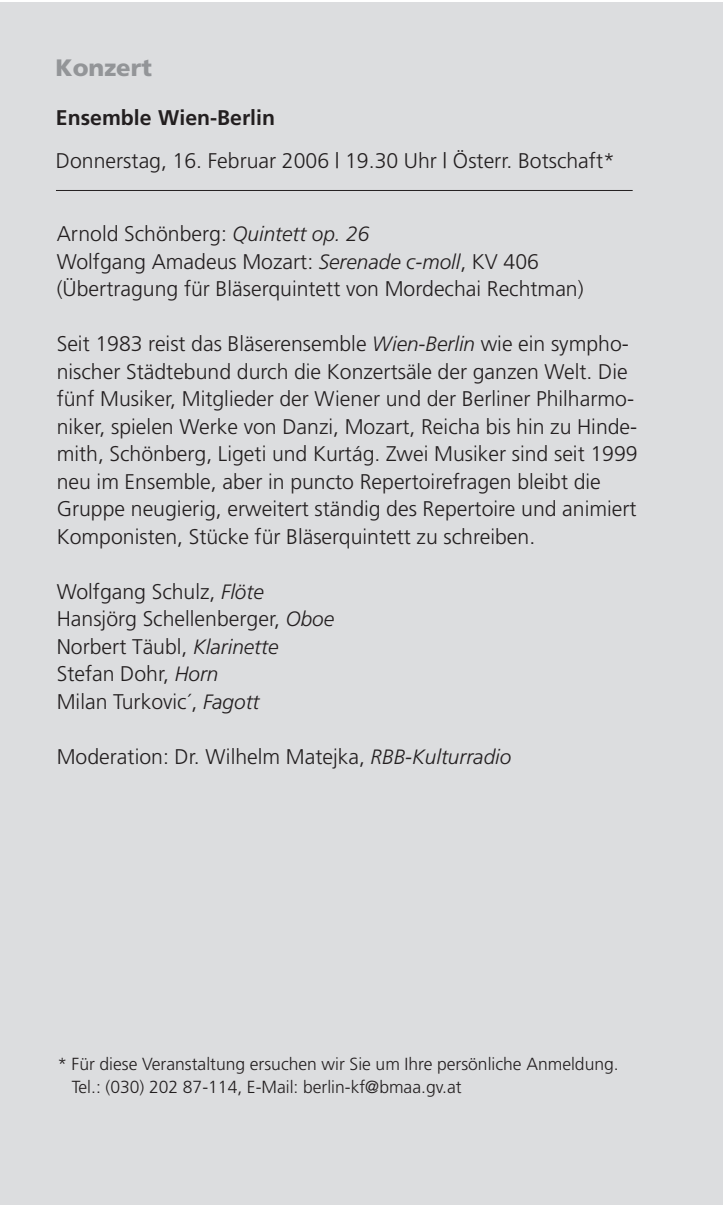
<style>
.page{position:relative;width:723px;height:1205px;background:#fff}
.page>*{position:absolute;margin:0;border:0;box-sizing:border-box;transform-origin:0 0}
.t1{font:900 23.75px "Frutiger";color:#939598}
.t2{font:300 21.25px/27.5px "Frutiger";color:#231f20}
.t3{font:700 21.25px "Frutiger";color:#231f20}
.t4{font:300 17.5px/22.5px "Frutiger";color:#231f20}
.s1{font-style:italic;font-size:20.75px}
</style>
<div class="page">
<div style="left:0;top:2px;width:722px;height:1203px;background:#dcdddf"></div>
<hr style="left:56px;top:190px;width:576px;height:1px;background:#231f20">
<p class="t1" style="left:56px;top:58px;width:98px">Konzert</p>
<p class="t3" style="left:56px;top:109px;width:221px">Ensemble Wien-Berlin</p>
<p class="t2" style="left:56px;top:148px;width:560px">Donnerstag, 16. Februar 2006 | 19.30 Uhr | Österr. Botschaft*</p>
<p class="t2" style="left:57px;top:222px;width:528px">Arnold Schönberg: <span class="s1">Quintett op. 26<br></span>Wolfgang Amadeus Mozart: <span class="s1">Serenade c-moll</span>, KV 406 (Übertragung für Bläserquintett von Mordechai Rechtman)</p>
<p class="t2" style="left:57px;top:332px;width:582px">Seit 1983 reist das Bläserensemble <span class="s1">Wien-Berlin</span> wie ein sympho&shy;nischer Städtebund durch die Konzertsäle der ganzen Welt. Die fünf Musiker, Mitglieder der Wiener und der Berliner Philharmo&shy;niker, spielen Werke von Danzi, Mozart, Reicha bis hin zu Hinde&shy;mith, Schönberg, Ligeti und Kurtág. Zwei Musiker sind seit 1999 neu im Ensemble, aber in puncto Repertoirefragen bleibt die Gruppe neugierig, erweitert ständig des Repertoire und animiert Komponisten, Stücke für Bläserquintett zu schreiben.</p>
<p class="t2" style="left:57px;top:579px;width:279px">Wolfgang Schulz, <span class="s1">Flöte<br></span>Hansjörg Schellenberger, <span class="s1">Oboe<br></span>Norbert Täubl, <span class="s1">Klarinette<br></span>Stefan Dohr, <span class="s1">Horn<br></span>Milan Turkovic´, <span class="s1">Fagott</span></p>
<p class="t2" style="left:57px;top:744px;width:456px">Moderation: Dr. Wilhelm Matejka, <span class="s1">RBB-Kulturradio</span></p>
<p class="t4" style="left:72px;top:1054px;width:548px;text-indent:-14px">* Für diese Veranstaltung ersuchen wir Sie um Ihre persönliche Anmeldung.<br>Tel.: (030) 202 87-114, E-Mail: berlin-kf@bmaa.gv.at</p>
</div>
